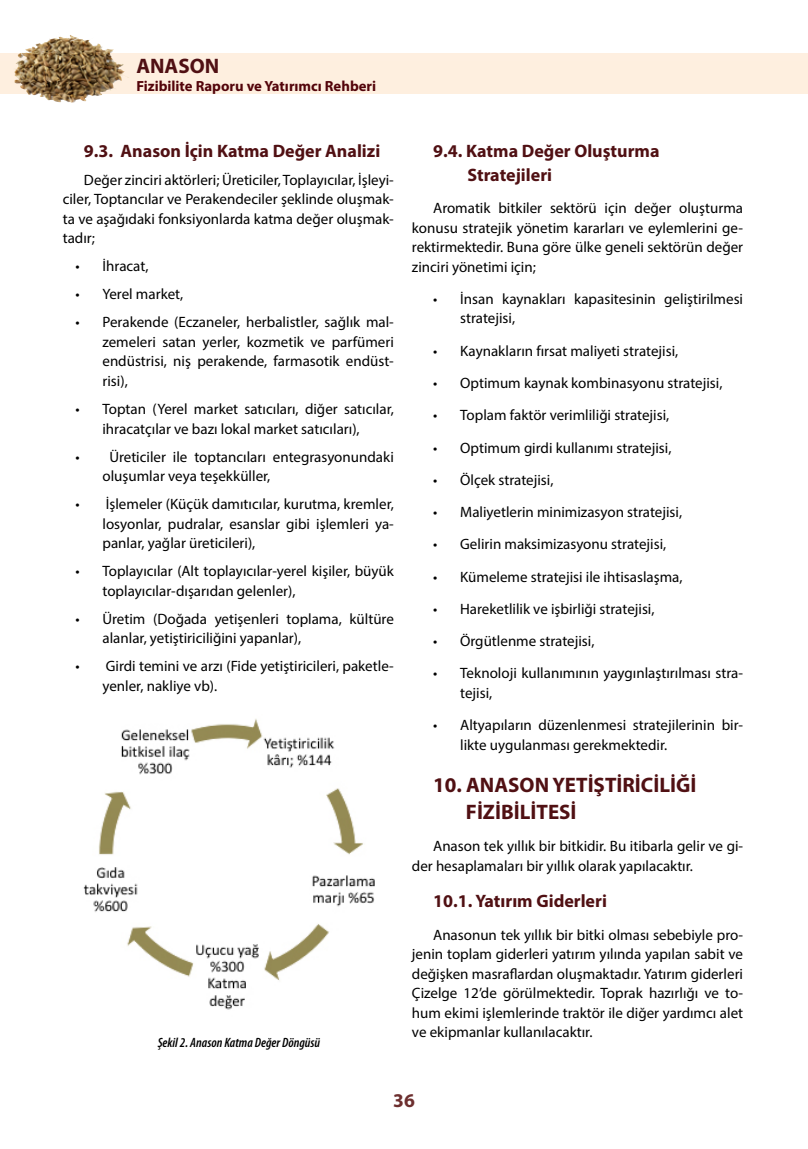
<style>
.page{position:relative;width:808px;height:1149px;background:#fff}
.page>*{position:absolute;margin:0;border:0;box-sizing:border-box;transform-origin:0 0}
.t1{font:700 21px/27px "Myriad Pro";color:#501013}
.t2{font:700 19.5px "Myriad Pro";color:#6d2f2f}
.t3{font:700 18px/24px "Myriad Pro";color:#501013}
.t4{font:15px/19.5px "Myriad Pro";color:#000}
.t5{font:700 14.7px "Myriad Pro";color:#53040a}
.t6{font:italic 600 condensed 13.5px "Myriad Pro";color:#000}
</style>
<div class="page">
<div style="left:0;top:53px;width:808px;height:41px;background:#feefdf"></div>
<img style="left:14px;top:36px;width:53px;height:45px">
<img style="left:83px;top:719px;width:292px;height:291px">
<h1 class="t1" style="left:136px;top:52px;width:84px">ANASON</h1>
<p class="t5" style="left:136px;top:76px;width:241px">Fizibilite Raporu ve Yatırımcı Rehberi</p>
<p class="t3" style="left:84px;top:138px;width:298px">9.3. Anason İçin Katma Değer Analizi</p>
<p class="t4" style="left:63px;top:170px;width:333px;text-align:justify;text-indent:21px">Değer zinciri aktörleri; Üreticiler, Toplayıcılar, İşleyi&shy;ciler, Toptancılar ve Perakendeciler şeklinde oluşmak&shy;ta ve aşağıdaki fonksiyonlarda katma değer oluşmak&shy;tadır;</p>
<p class="t4" style="left:75px;top:256px;width:75px">• İhracat,</p>
<p class="t4" style="left:75px;top:284px;width:109px">• Yerel market,</p>
<p class="t4" style="left:102px;top:312px;width:293px;text-align:justify;text-indent:-27px">• Perakende (Eczaneler, herbalistler, sağlık mal&shy;zemeleri satan yerler, kozmetik ve parfümeri endüstrisi, niş perakende, farmasotik endüst&shy;risi),</p>
<p class="t4" style="left:75px;top:399px;width:320px;text-align:center">• Toptan (Yerel market satıcıları, diğer satıcılar, ihracatçılar ve bazı lokal market satıcıları),</p>
<p class="t4" style="left:102px;top:446px;width:293px;text-indent:-27px">• Üreticiler ile toptancıları entegrasyonundaki oluşumlar veya teşekküller,</p>
<p class="t4" style="left:102px;top:494px;width:293px;text-align:justify;text-indent:-27px">• İşlemeler (Küçük damıtıcılar, kurutma, kremler, losyonlar, pudralar, esanslar gibi işlemleri ya&shy;panlar, yağlar üreticileri),</p>
<p class="t4" style="left:102px;top:561px;width:293px;text-indent:-27px">• Toplayıcılar (Alt toplayıcılar-yerel kişiler, büyük toplayıcılar-dışarıdan gelenler),</p>
<p class="t4" style="left:102px;top:608px;width:293px;text-indent:-27px">• Üretim (Doğada yetişenleri toplama, kültüre alanlar, yetiştiriciliğini yapanlar),</p>
<p class="t4" style="left:102px;top:656px;width:293px;text-indent:-27px">• Girdi temini ve arzı (Fide yetiştiricileri, paketle&shy;yenler, nakliye vb).</p>
<p class="t6" style="left:158px;top:1034px;width:164px">Şekil 2. Anason Katma Değer Döngüsü</p>
<p class="t3" style="left:467px;top:138px;width:194px;text-indent:-34px">9.4. Katma Değer Oluşturma<br>Stratejileri</p>
<p class="t4" style="left:412px;top:198px;width:333px;text-align:justify;text-indent:21px">Aromatik bitkiler sektörü için değer oluşturma konusu stratejik yönetim kararları ve eylemlerini ge&shy;rektirmektedir. Buna göre ülke geneli sektörün değer zinciri yönetimi için;</p>
<p class="t4" style="left:460px;top:289px;width:284px;text-indent:-27px">• İnsan kaynakları kapasitesinin geliştirilmesi stratejisi,</p>
<p class="t4" style="left:433px;top:340px;width:247px">• Kaynakların fırsat maliyeti stratejisi,</p>
<p class="t4" style="left:433px;top:373px;width:291px">• Optimum kaynak kombinasyonu stratejisi,</p>
<p class="t4" style="left:433px;top:405px;width:238px">• Toplam faktör verimliliği stratejisi,</p>
<p class="t4" style="left:433px;top:437px;width:240px">• Optimum girdi kullanımı stratejisi,</p>
<p class="t4" style="left:433px;top:469px;width:122px">• Ölçek stratejisi,</p>
<p class="t4" style="left:433px;top:502px;width:250px">• Maliyetlerin minimizasyon stratejisi,</p>
<p class="t4" style="left:433px;top:534px;width:235px">• Gelirin maksimizasyonu stratejisi,</p>
<p class="t4" style="left:433px;top:566px;width:251px">• Kümeleme stratejisi ile ihtisaslaşma,</p>
<p class="t4" style="left:433px;top:598px;width:223px">• Hareketlilik ve işbirliği stratejisi,</p>
<p class="t4" style="left:433px;top:631px;width:163px">• Örgütlenme stratejisi,</p>
<p class="t4" style="left:460px;top:663px;width:284px;text-indent:-27px">• Teknoloji kullanımının yaygınlaştırılması stra&shy;tejisi,</p>
<p class="t4" style="left:460px;top:715px;width:284px;text-indent:-27px">• Altyapıların düzenlenmesi stratejilerinin bir&shy;likte uygulanması gerekmektedir.</p>
<h1 class="t1" style="left:466px;top:770px;width:232px;text-indent:-33px">10. ANASON YETİŞTİRİCİLİĞİ<br>FİZİBİLİTESİ</h1>
<p class="t4" style="left:412px;top:836px;width:333px;text-indent:21px">Anason tek yıllık bir bitkidir. Bu itibarla gelir ve gi&shy;der hesaplamaları bir yıllık olarak yapılacaktır.</p>
<p class="t3" style="left:433px;top:888px;width:175px">10.1. Yatırım Giderleri</p>
<p class="t4" style="left:412px;top:924px;width:333px;text-align:justify;text-indent:21px">Anasonun tek yıllık bir bitki olması sebebiyle pro&shy;jenin toplam giderleri yatırım yılında yapılan sabit ve değişken masraflardan oluşmaktadır. Yatırım giderleri Çizelge 12’de görülmektedir. Toprak hazırlığı ve to&shy;hum ekimi işlemlerinde traktör ile diğer yardımcı alet ve ekipmanlar kullanılacaktır.</p>
<h2 class="t2" style="left:393px;top:1087px;width:23px">36</h2>
</div>
